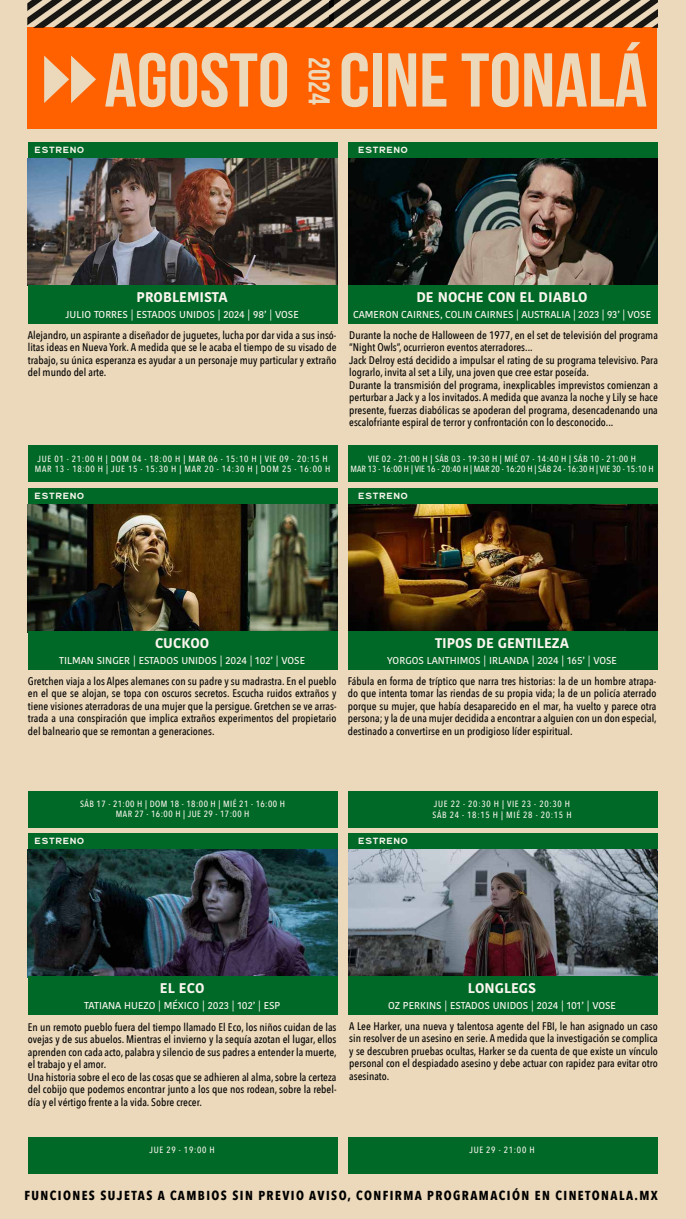
<style>
.page{position:relative;width:686px;height:1219px;background:#fff}
.page>*{position:absolute;margin:0;border:0;box-sizing:border-box;transform-origin:0 0}
.t1{font:76px "Bebas Neue";color:#ecd9bb;scale:1.05 1}
.t2{font:30px "Bebas Neue";color:#ecd9bb}
.t3{font:700 14px "Kohinoor Bangla";color:#faf5ee}
.t4{font:700 13px "Avenir Next Condensed";letter-spacing:.11em;color:#000}
.t5{font:500 11px/12.5px "Avenir Next Condensed";color:#000;text-align:justify}
.t6{font:500 10px "Kohinoor Bangla";color:#faf5ee}
.t7{font:10px "Double Porter 3";letter-spacing:.1em;color:#faf5ee}
.t8{font:500 9px/10.8px "Avenir Next Condensed";letter-spacing:.06em;color:#faf5ee}
.t9{font:500 9px/10.8px "Avenir Next Condensed";letter-spacing:.005em;color:#faf5ee;text-align:center}
</style>
<div class="page">
<div style="left:0;top:0;width:685px;height:1219px;background:#ecd9bb"></div>
<div style="left:28px;top:445px;width:309px;height:37px;background:#006927"></div>
<div style="left:348px;top:445px;width:309px;height:37px;background:#006927"></div>
<div style="left:28px;top:792px;width:309px;height:36px;background:#006927"></div>
<div style="left:348px;top:792px;width:309px;height:36px;background:#006927"></div>
<div style="left:28px;top:1137px;width:309px;height:36px;background:#006927"></div>
<div style="left:348px;top:1137px;width:309px;height:36px;background:#006927"></div>
<div style="left:28px;top:142px;width:309px;height:17px;background:#006927"></div>
<div style="left:348px;top:142px;width:309px;height:17px;background:#006927"></div>
<div style="left:28px;top:488px;width:309px;height:17px;background:#006927"></div>
<div style="left:348px;top:488px;width:309px;height:17px;background:#006927"></div>
<div style="left:28px;top:833px;width:309px;height:17px;background:#006927"></div>
<div style="left:348px;top:833px;width:309px;height:17px;background:#006927"></div>
<img style="left:28px;top:158px;width:309px;height:127px">
<img style="left:28px;top:505px;width:309px;height:126px">
<img style="left:28px;top:850px;width:309px;height:126px">
<img style="left:348px;top:158px;width:309px;height:127px">
<img style="left:348px;top:505px;width:309px;height:126px">
<img style="left:348px;top:850px;width:309px;height:126px">
<div style="left:28px;top:28px;width:628px;height:101px;background:#ff6100"></div>
<img style="left:28px;top:0;width:301px;height:28px">
<img style="left:329px;top:0;width:327px;height:28px">
<div style="left:28px;top:976px;width:309px;height:39px;background:#006927"></div>
<div style="left:348px;top:976px;width:309px;height:39px;background:#006927"></div>
<div style="left:28px;top:631px;width:309px;height:39px;background:#006927"></div>
<div style="left:348px;top:631px;width:309px;height:39px;background:#006927"></div>
<div style="left:28px;top:285px;width:309px;height:39px;background:#006927"></div>
<div style="left:348px;top:285px;width:309px;height:39px;background:#006927"></div>
<p class="t7" style="left:35px;top:144px;width:51px">ESTRENO</p>
<h1 class="t1" style="left:104px;top:39px;width:518px">AGOSTO CINE TONALÁ</h1>
<h2 class="t2" style="left:335px;top:57px;width:49px;rotate:90deg">2024</h2>
<p class="t7" style="left:358px;top:144px;width:51px">ESTRENO</p>
<p class="t3" style="left:136px;top:285px;width:93px">PROBLEMISTA</p>
<p class="t6" style="left:65px;top:306px;width:234px">JULIO TORRES | ESTADOS UNIDOS | 2024 | 98’ | VOSE</p>
<p class="t3" style="left:416px;top:285px;width:172px">DE NOCHE CON EL DIABLO</p>
<p class="t6" style="left:353px;top:306px;width:299px">CAMERON CAIRNES, COLIN CAIRNES | AUSTRALIA | 2023 | 93’ | VOSE</p>
<p class="t5" style="left:28px;top:328px;width:310px">Alejandro, un aspirante a diseñador de juguetes, lucha por dar vida a sus insó&shy;litas ideas en Nueva York. A medida que se le acaba el tiempo de su visado de trabajo, su única esperanza es ayudar a un personaje muy particular y extraño del mundo del arte.</p>
<p class="t5" style="left:349px;top:328px;width:310px;text-align:left">Durante la noche de Halloween de 1977, en el set de televisión del programa “Night Owls”, ocurrieron eventos aterradores...<br>Jack Delroy está decidido a impulsar el rating de su programa televisivo. Para lograrlo, invita al set a Lily, una joven que cree estar poseída.<br>Durante la transmisión del programa, inexplicables imprevistos comienzan a perturbar a Jack y a los invitados. A medida que avanza la noche y Lily se hace presente, fuerzas diabólicas se apoderan del programa, desencadenando una escalofriante espiral de terror y confrontación con lo desconocido...</p>
<p class="t8" style="left:35px;top:453px;width:297px">JUE 01 - 21:00 H | DOM 04 - 18:00 H | MAR 06 - 15:10 H | VIE 09 - 20:15 H<br>MAR 13 - 18:00 H | JUE 15 - 15:30 H | MAR 20 - 14:30 H | DOM 25 - 16:00 H</p>
<p class="t9" style="left:350px;top:453px;width:304px">VIE 02 - 21:00 H | SÁB 03 - 19:30 H | MIÉ 07 - 14:40 H | SÁB 10 - 21:00 H<br>MAR 13 - 16:00 H | VIE 16 - 20:40 H | MAR 20 - 16:20 H | SÁB 24 - 16:30 H | VIE 30 - 15:10 H</p>
<p class="t7" style="left:35px;top:490px;width:51px">ESTRENO</p>
<p class="t7" style="left:358px;top:490px;width:51px">ESTRENO</p>
<p class="t3" style="left:155px;top:631px;width:56px">CUCKOO</p>
<p class="t6" style="left:59px;top:652px;width:247px">TILMAN SINGER | ESTADOS UNIDOS | 2024 | 102’ | VOSE</p>
<p class="t5" style="left:28px;top:675px;width:310px">Gretchen viaja a los Alpes alemanes con su padre y su madrastra. En el pueblo en el que se alojan, se topa con oscuros secretos. Escucha ruidos extraños y tiene visiones aterradoras de una mujer que la persigue. Gretchen se ve arras&shy;trada a una conspiración que implica extraños experimentos del propietario del balneario que se remontan a generaciones.</p>
<p class="t3" style="left:434px;top:631px;width:135px">TIPOS DE GENTILEZA</p>
<p class="t6" style="left:387px;top:652px;width:231px">YORGOS LANTHIMOS | IRLANDA | 2024 | 165’ | VOSE</p>
<p class="t5" style="left:347px;top:675px;width:310px">Fábula en forma de tríptico que narra tres historias: la de un hombre atrapa&shy;do que intenta tomar las riendas de su propia vida; la de un policía aterrado porque su mujer, que había desaparecido en el mar, ha vuelto y parece otra persona; y la de una mujer decidida a encontrar a alguien con un don especial, destinado a convertirse en un prodigioso líder espiritual.</p>
<p class="t8" style="left:80px;top:798px;width:206px;text-align:center">SÁB 17 - 21:00 H | DOM 18 - 18:00 H | MIÉ 21 - 16:00 H<br>MAR 27 - 16:00 H | JUE 29 - 17:00 H</p>
<p class="t7" style="left:35px;top:835px;width:51px">ESTRENO</p>
<p class="t7" style="left:358px;top:835px;width:51px">ESTRENO</p>
<p class="t8" style="left:432px;top:798px;width:141px">JUE 22 - 20:30 H | VIE 23 - 20:30 H<br>SÁB 24 - 18:15 H | MIÉ 28 - 20:15 H</p>
<p class="t3" style="left:160px;top:976px;width:46px">EL ECO</p>
<p class="t6" style="left:84px;top:998px;width:197px">TATIANA HUEZO | MÉXICO | 2023 | 102’ | ESP</p>
<p class="t5" style="left:28px;top:1021px;width:310px;text-align:left">En un remoto pueblo fuera del tiempo llamado El Eco, los niños cuidan de las ovejas y de sus abuelos. Mientras el invierno y la sequía azotan el lugar, ellos aprenden con cada acto, palabra y silencio de sus padres a entender la muerte, el trabajo y el amor.<br>Una historia sobre el eco de las cosas que se adhieren al alma, sobre la certeza del cobijo que podemos encontrar junto a los que nos rodean, sobre la rebel&shy;día y el vértigo frente a la vida. Sobre crecer.</p>
<p class="t3" style="left:467px;top:976px;width:70px">LONGLEGS</p>
<p class="t6" style="left:388px;top:998px;width:229px">OZ PERKINS | ESTADOS UNIDOS | 2024 | 101’ | VOSE</p>
<p class="t5" style="left:349px;top:1020px;width:310px">A Lee Harker, una nueva y talentosa agente del FBI, le han asignado un caso sin resolver de un asesino en serie. A medida que la investigación se complica y se descubren pruebas ocultas, Harker se da cuenta de que existe un vínculo personal con el despiadado asesino y debe actuar con rapidez para evitar otro asesinato.</p>
<p class="t8" style="left:149px;top:1144px;width:67px">JUE 29 - 19:00 H</p>
<p class="t8" style="left:469px;top:1144px;width:67px">JUE 29 - 21:00 H</p>
<p class="t4" style="left:24px;top:1187px;width:634px">FUNCIONES SUJETAS A CAMBIOS SIN PREVIO AVISO, CONFIRMA PROGRAMACIÓN EN CINETONALA.MX</p>
</div>
